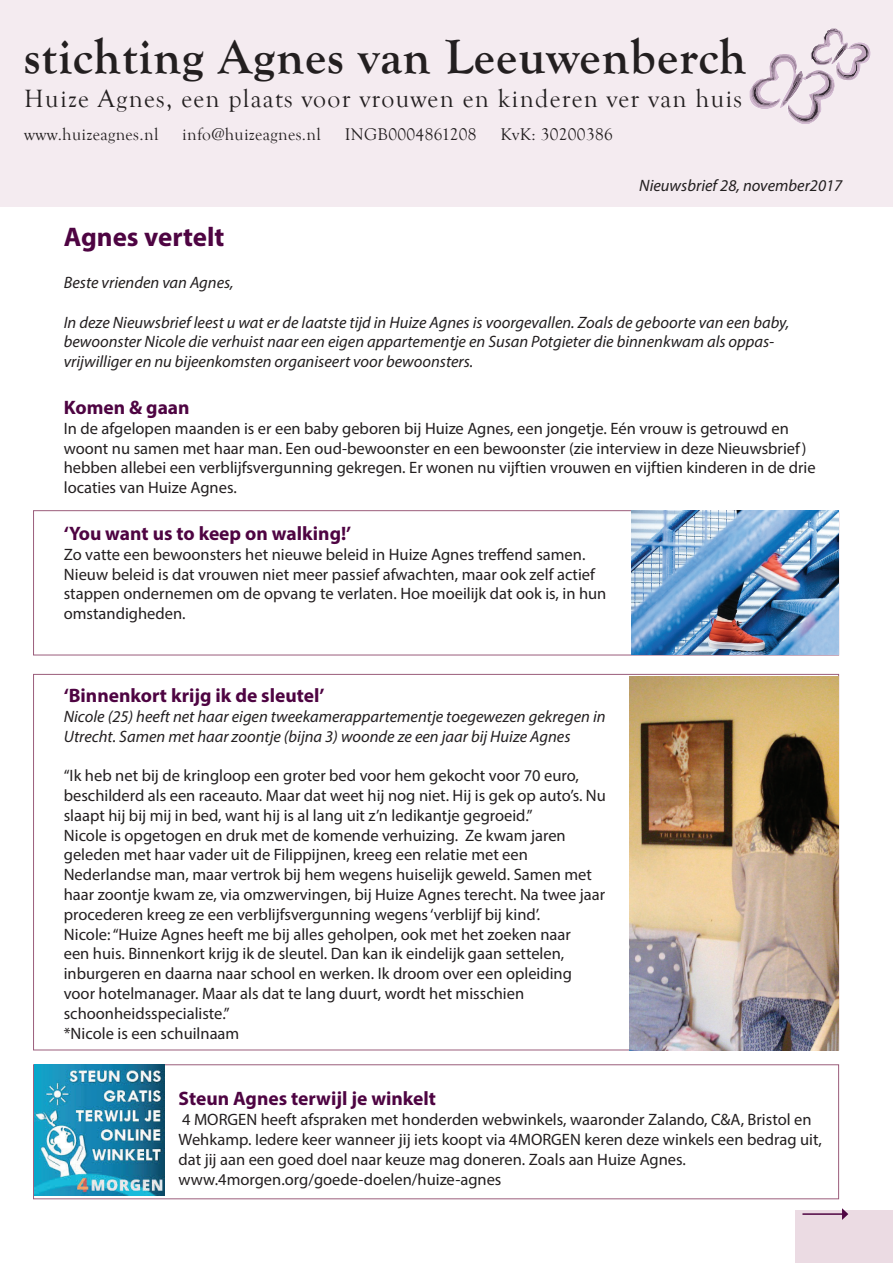
<style>
.page{position:relative;width:893px;height:1263px;background:#fff}
.page>*{position:absolute;margin:0;border:0;box-sizing:border-box;transform-origin:0 0}
.t1{font:700 49.5px "Goudy Old Style T";letter-spacing:.02em;color:#231f20}
.t2{font:700 27px "Myriad Pro";color:#4e0442}
.t3{font:25.65px "Goudy Old Style T";letter-spacing:.05em;color:#231f20}
.t4{font:700 19.5px "Myriad Pro";color:#4e0442}
.t5{font:17.4px "Goudy Old Style T";letter-spacing:.02em;color:#231f20}
.t6{font:16.5px/19.8px "Myriad Pro";color:#231f20}
.t7{font:italic 16.5px/19.8px "Myriad Pro";color:#231f20}
</style>
<div class="page">
<div style="left:0;top:0;width:893px;height:206px;background:#f4ebf0"></div>
<svg style="left:749px;top:28px;width:122px;height:81px"></svg>
<div style="left:795px;top:1211px;width:98px;height:52px;background:#ebdbe3"></div>
<hr style="left:802px;top:1213px;width:41px;height:2px;background:#4e0442">
<svg style="left:842px;top:1208px;width:6px;height:12px"></svg>
<div style="left:33px;top:510px;width:806px;height:145px;border:1px solid #9b5d7b"></div>
<div style="left:33px;top:1064px;width:806px;height:135px;border:1px solid #9b5d7b"></div>
<img style="left:631px;top:510px;width:208px;height:145px">
<img style="left:629px;top:676px;width:210px;height:374px">
<img style="left:34px;top:1065px;width:131px;height:130px">
<h1 class="t1" style="left:24px;top:29px;width:724px">stichting Agnes van Leeuwenberch</h1>
<h3 class="t3" style="left:24px;top:85px;width:720px">Huize Agnes, een plaats voor vrouwen en kinderen ver van huis</h3>
<p class="t5" style="left:24px;top:124px;width:136px">www.huizeagnes.nl</p>
<p class="t5" style="left:182px;top:124px;width:140px">info@huizeagnes.nl</p>
<p class="t5" style="left:345px;top:124px;width:133px">INGB0004861208</p>
<p class="t5" style="left:500px;top:124px;width:114px">KvK: 30200386</p>
<h2 class="t2" style="left:64px;top:219px;width:162px">Agnes vertelt</h2>
<p class="t7" style="left:639px;top:176px;width:205px">Nieuwsbrief 28, november2017</p>
<p class="t7" style="left:64px;top:272px;width:171px">Beste vrienden van Agnes,</p>
<p class="t7" style="left:64px;top:312px;width:727px">In deze Nieuwsbrief leest u wat er de laatste tijd in Huize Agnes is voorgevallen. Zoals de geboorte van een baby, bewoonster Nicole die verhuist naar een eigen appartementje en Susan Potgieter die binnenkwam als oppas&shy;vrijwilliger en nu bijeenkomsten organiseert voor bewoonsters.</p>
<p class="t4" style="left:64px;top:395px;width:127px">Komen &amp; gaan</p>
<p class="t6" style="left:64px;top:418px;width:753px">In de afgelopen maanden is er een baby geboren bij Huize Agnes, een jongetje. Eén vrouw is getrouwd en woont nu samen met haar man. Een oud-bewoonster en een bewoonster (zie interview in deze Nieuwsbrief) hebben allebei een verblijfsvergunning gekregen. Er wonen nu vijftien vrouwen en vijftien kinderen in de drie locaties van Huize Agnes.</p>
<p class="t4" style="left:64px;top:521px;width:289px">‘You want us to keep on walking!’</p>
<p class="t6" style="left:64px;top:544px;width:544px">Zo vatte een bewoonsters het nieuwe beleid in Huize Agnes treffend samen.<br>Nieuw beleid is dat vrouwen niet meer passief afwachten, maar ook zelf actief stappen ondernemen om de opvang te verlaten. Hoe moeilijk dat ook is, in hun omstandigheden.</p>
<p class="t4" style="left:64px;top:683px;width:262px">‘Binnenkort krijg ik de sleutel’</p>
<p class="t7" style="left:64px;top:706px;width:543px">Nicole (25) heeft net haar eigen tweekamerappartementje toegewezen gekregen in<br>Utrecht. Samen met haar zoontje (bijna 3) woonde ze een jaar bij Huize Agnes</p>
<p class="t6" style="left:64px;top:765px;width:544px">“Ik heb net bij de kringloop een groter bed voor hem gekocht voor 70 euro, beschilderd als een raceauto. Maar dat weet hij nog niet. Hij is gek op auto’s. Nu slaapt hij bij mij in bed, want hij is al lang uit z’n ledikantje gegroeid.”<br>Nicole is opgetogen en druk met de komende verhuizing. Ze kwam jaren geleden met haar vader uit de Filippijnen, kreeg een relatie met een Nederlandse man, maar vertrok bij hem wegens huiselijk geweld. Samen met haar zoontje kwam ze, via omzwervingen, bij Huize Agnes terecht. Na twee jaar procederen kreeg ze een verblijfsvergunning wegens ‘verblijf bij kind’.<br>Nicole: “Huize Agnes heeft me bij alles geholpen, ook met het zoeken naar<br>een huis. Binnenkort krijg ik de sleutel. Dan kan ik eindelijk gaan settelen, inburgeren en daarna naar school en werken. Ik droom over een opleiding voor hotelmanager. Maar als dat te lang duurt, wordt het misschien schoonheidsspecialiste.”<br>*Nicole is een schuilnaam</p>
<p class="t4" style="left:179px;top:1086px;width:259px">Steun Agnes terwijl je winkelt</p>
<p class="t6" style="left:179px;top:1109px;width:645px">4 MORGEN heeft afspraken met honderden webwinkels, waaronder Zalando, C&amp;A, Bristol en Wehkamp. Iedere keer wanneer jij iets koopt via 4MORGEN keren deze winkels een bedrag uit, dat jij aan een goed doel naar keuze mag doneren. Zoals aan Huize Agnes. www.4morgen.org/goede-doelen/huize-agnes</p>
</div>
